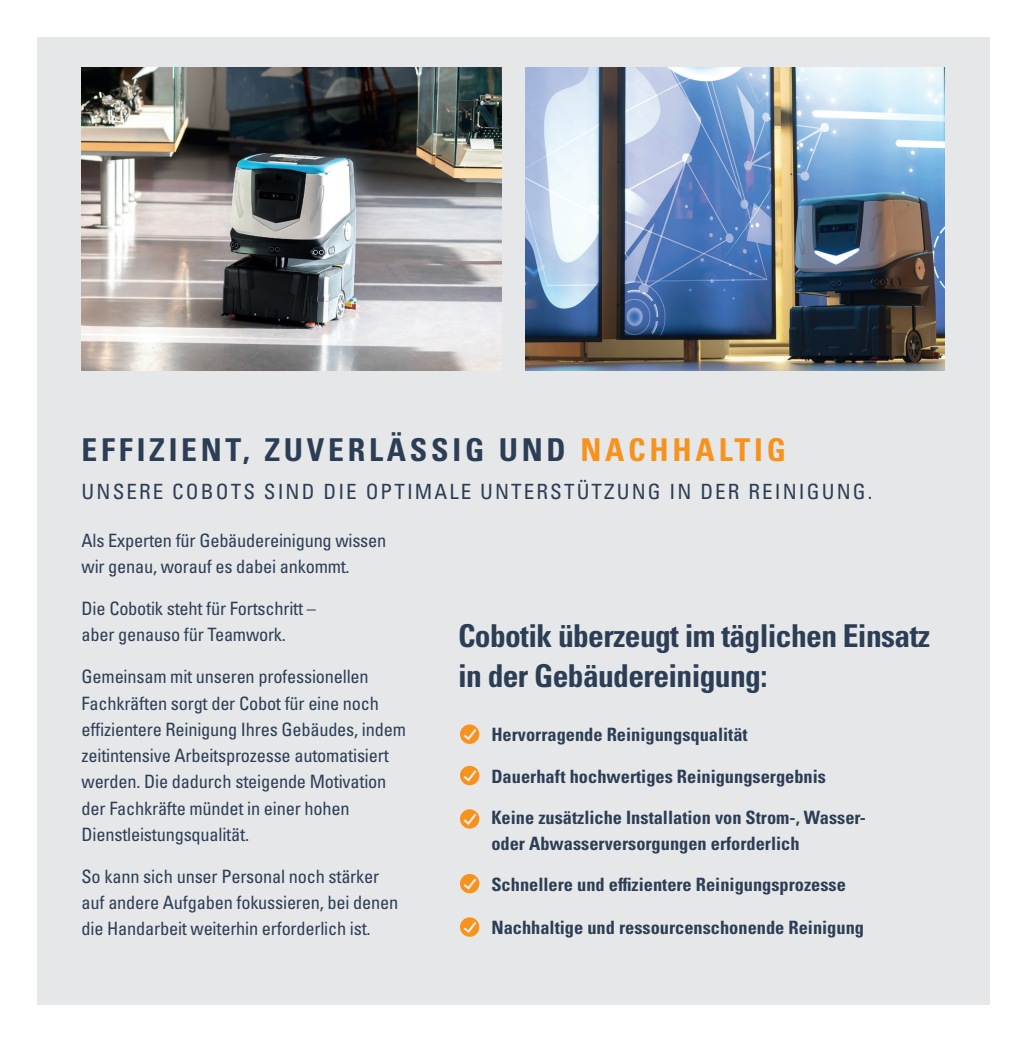
<style>
.page{position:relative;width:1027px;height:1042px;background:#fff}
.page>*{position:absolute;margin:0;border:0;box-sizing:border-box;transform-origin:0 0}
.t1{font:700 condensed 31.5px/40.2px "Univers LT Pro";letter-spacing:-.02em;color:#2c3e55}
.t2{font:700 condensed 31.5px "Univers LT Pro";letter-spacing:.12em;color:#2c3e55}
.t3{font:condensed 21px "Univers LT Pro";letter-spacing:.1em;color:#2c3e55}
.t4{font:condensed 18.38px/26.2px "Univers LT Pro";letter-spacing:-.01em;color:#2c3e55}
.t5{font:700 condensed 18.38px/26.2px "Univers LT Pro";color:#2c3e55}
.s1{color:#f7931d}
</style>
<div class="page">
<div style="left:37px;top:37px;width:953px;height:968px;background:#e6e7e9"></div>
<img style="left:82px;top:68px;width:419px;height:302px">
<img style="left:525px;top:68px;width:420px;height:302px">
<svg style="left:460px;top:724px;width:19px;height:20px"></svg>
<svg style="left:460px;top:766px;width:19px;height:19px"></svg>
<svg style="left:460px;top:874px;width:19px;height:19px"></svg>
<svg style="left:460px;top:809px;width:19px;height:19px"></svg>
<svg style="left:460px;top:917px;width:19px;height:20px"></svg>
<h1 class="t2" style="left:82px;top:430px;width:706px">EFFIZIENT, ZUVERLÄSSIG UND <span class="s1">NACHHALTIG</span></h1>
<p class="t3" style="left:82px;top:478px;width:792px">UNSERE COBOTS SIND DIE OPTIMALE UNTERSTÜTZUNG IN DER REINIGUNG.</p>
<p class="t4" style="left:82px;top:527px;width:306px">Als Experten für Gebäudereinigung wissen wir genau, worauf es dabei ankommt.</p>
<p class="t4" style="left:82px;top:595px;width:236px">Die Cobotik steht für Fortschritt – aber genauso für Teamwork.</p>
<p class="t4" style="left:82px;top:663px;width:326px">Gemeinsam mit unseren professionellen Fachkräften sorgt der Cobot für eine noch effizientere Reinigung Ihres Gebäudes, indem zeitintensive Arbeitsprozesse automatisiert werden. Die dadurch steigende Motivation der Fachkräfte mündet in einer hohen Dienstleistungsqualität.</p>
<p class="t4" style="left:82px;top:863px;width:318px">So kann sich unser Personal noch stärker auf andere Aufgaben fokussieren, bei denen die Handarbeit weiterhin erforderlich ist.</p>
<h1 class="t1" style="left:458px;top:615px;width:473px">Cobotik überzeugt im täglichen Einsatz in der Gebäudereinigung:</h1>
<p class="t5" style="left:491px;top:721px;width:258px">Hervorragende Reinigungsqualität</p>
<p class="t5" style="left:491px;top:763px;width:336px">Dauerhaft hochwertiges Reinigungsergebnis</p>
<p class="t5" style="left:491px;top:804px;width:376px">Keine zusätzliche Installation von Strom-, Wasser&shy;oder Abwasserversorgungen erforderlich</p>
<p class="t5" style="left:491px;top:871px;width:356px">Schnellere und effizientere Reinigungsprozesse</p>
<p class="t5" style="left:491px;top:914px;width:374px">Nachhaltige und ressourcenschonende Reinigung</p>
</div>
